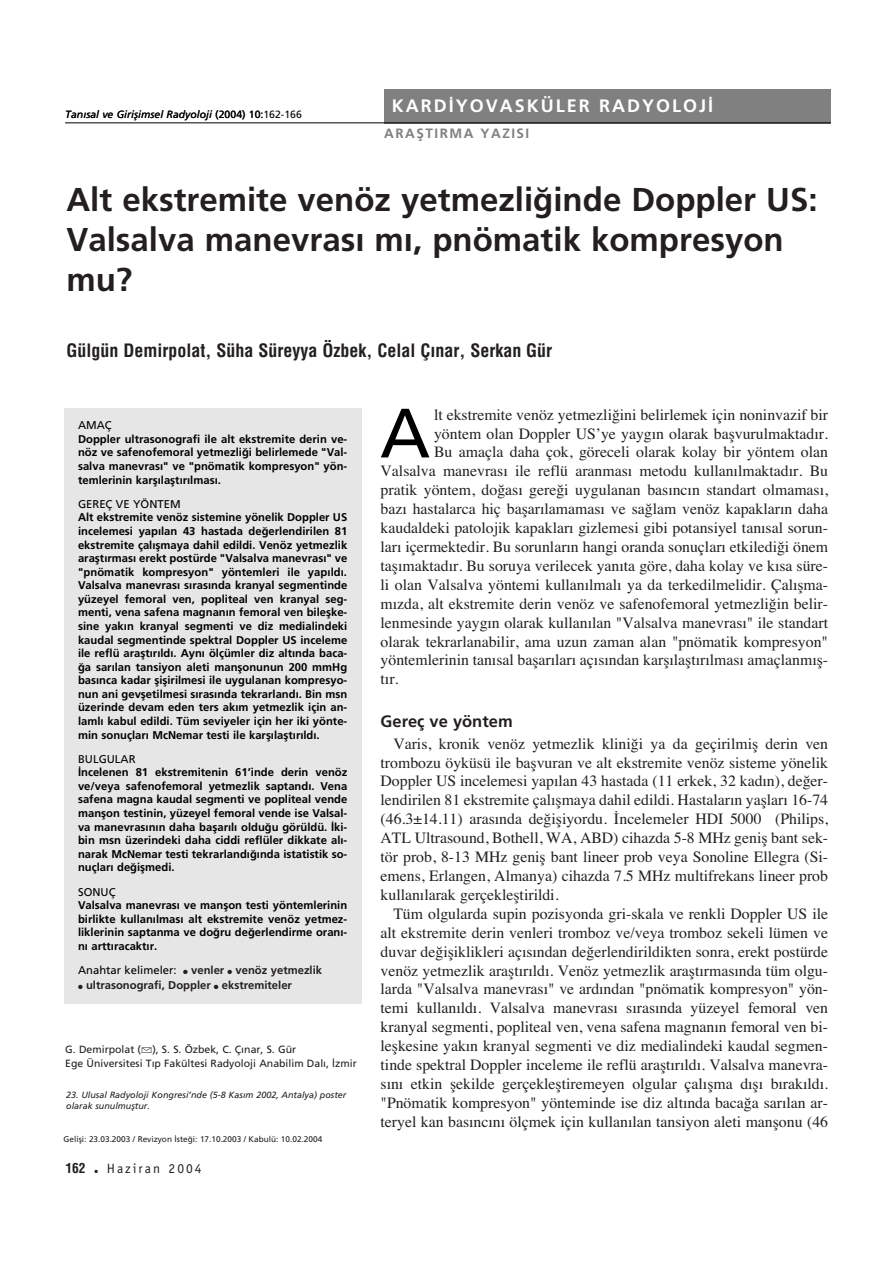
<style>
.page{position:relative;width:893px;height:1265px;background:#fff}
.page>*{position:absolute;margin:0;border:0;box-sizing:border-box;transform-origin:0 0}
.t1{font:69.75px "Frutiger";color:#000}
.t2{font:700 33px/39.8px "Frutiger";color:#231f20}
.t3{font:700 18px "Helvetica Cond";color:#231f20}
.t4{font:700 18px "Frutiger";letter-spacing:.11em;color:#fff}
.t5{font:700 16.5px "Frutiger";color:#231f20}
.t6{font:15.75px/18.9px "Times TR Plain";color:#231f20;text-align:justify}
.t7{font:700 13.5px "Frutiger";letter-spacing:.11em;color:#808080}
.t8{font:13.5px "Officina Sans";letter-spacing:.15em;color:#231f20}
.t9{font:700 13.5px "Helvetica Cond";color:#231f20}
.t10{font:700 11.25px/13.5px "Frutiger";color:#000;text-align:justify}
.t11{font:700 11.25px "Frutiger";color:#231f20}
.t12{font:11.25px "Frutiger";color:#000}
.t13{font:10.5px/13.5px "Frutiger";color:#231f20}
.t14{font:italic 10.5px "Frutiger";color:#000}
.t15{font:italic 9px/10.8px "Frutiger";color:#231f20}
.t16{font:8.25px "Frutiger";color:#231f20}
.s1{font-style:normal}
.s2{font-weight:400;color:#000}
.s3{font-family:"Apple Icon Two";font-size:15px}
</style>
<div class="page">
<div style="left:384px;top:89px;width:446px;height:34px;background:#808080"></div>
<hr style="left:65px;top:123px;width:765px;height:1px;background:#000">
<div style="left:64px;top:408px;width:297px;height:595px;background:#e6e6e6"></div>
<p class="t14" style="left:65px;top:110px;width:238px">Tan›sal ve Giriflimsel Radyoloji <span class="s1">(2004) 10:162-166</span></p>
<p class="t4" style="left:391px;top:99px;width:323px">KARD‹YOVASKÜLER RADYOLOJ‹</p>
<p class="t7" style="left:384px;top:128px;width:147px">ARAfiTIRMA YAZISI</p>
<h2 class="t2" style="left:66px;top:182px;width:752px">Alt ekstremite venöz yetmezli¤inde Doppler US:<br>Valsalva manevras› m›, pnömatik kompresyon mu?</h2>
<p class="t3" style="left:67px;top:343px;width:487px">Gülgün Demirpolat, Süha Süreyya Özbek, Celal Ç›nar, Serkan Gür</p>
<p class="t12" style="left:78px;top:421px;width:35px">AMAÇ</p>
<p class="t10" style="left:78px;top:433px;width:271px">Doppler ultrasonografi ile alt ekstremite derin ve&shy;nöz ve safenofemoral yetmezli¤i belirlemede "Val&shy;salva manevras›" ve "pnömatik kompresyon" yön&shy;temlerinin karfl›laflt›r›lmas›.</p>
<p class="t12" style="left:78px;top:499px;width:104px">GEREÇ VE YÖNTEM</p>
<p class="t10" style="left:78px;top:511px;width:271px">Alt ekstremite venöz sistemine yönelik Doppler US incelemesi yap›lan 43 hastada de¤erlendirilen 81 ekstremite çal›flmaya dahil edildi. Venöz yetmezlik araflt›rmas› erekt postürde "Valsalva manevras›" ve "pnömatik kompresyon" yöntemleri ile yap›ld›.<br>Valsalva manevras› s›ras›nda kranyal segmentinde yüzeyel femoral ven, popliteal ven kranyal seg&shy;menti, vena safena magnan›n femoral ven bileflke&shy;sine yak›n kranyal segmenti ve diz medialindeki kaudal segmentinde spektral Doppler US inceleme ile reflü araflt›r›ld›. Ayn› ölçümler diz alt›nda baca-¤a sar›lan tansiyon aleti manflonunun 200 mmHg bas›nca kadar fliflirilmesi ile uygulanan kompresyo&shy;nun ani gevfletilmesi s›ras›nda tekrarland›. Bin msn üzerinde devam eden ters ak›m yetmezlik için an&shy;laml› kabul edildi. Tüm seviyeler için her iki yönte&shy;min sonuçlar› McNemar testi ile karfl›laflt›r›ld›.</p>
<p class="t12" style="left:78px;top:754px;width:59px">BULGULAR</p>
<p class="t10" style="left:78px;top:766px;width:271px">‹ncelenen 81 ekstremitenin 61’inde derin venöz ve/veya safenofemoral yetmezlik saptand›. Vena safena magna kaudal segmenti ve popliteal vende manflon testinin, yüzeyel femoral vende ise Valsal&shy;va manevras›n›n daha baflar›l› oldu¤u görüldü. ‹ki&shy;bin msn üzerindeki daha ciddi reflüler dikkate al›- narak McNemar testi tekrarland›¤›nda istatistik so&shy;nuçlar› de¤iflmedi.</p>
<p class="t12" style="left:78px;top:887px;width:39px">SONUÇ</p>
<p class="t10" style="left:78px;top:899px;width:271px">Valsalva manevras› ve manflon testi yöntemlerinin birlikte kullan›lmas› alt ekstremite venöz yetmez&shy;liklerinin saptanma ve do¤ru de¤erlendirme oran›- n› artt›racakt›r.</p>
<p class="t11" style="left:78px;top:965px;width:245px"><span class="s2">Anahtar kelimeler:</span> ● venler ● venöz yetmezlik</p>
<p class="t11" style="left:78px;top:980px;width:215px">● ultrasonografi, Doppler ● ekstremiteler</p>
<p class="t13" style="left:65px;top:1043px;width:293px">G. Demirpolat (<span class="s3">E</span>), S. S. Özbek, C. Ç›nar, S. Gür<br>Ege Üniversitesi T›p Fakültesi Radyoloji Anabilim Dal›, ‹zmir</p>
<p class="t15" style="left:66px;top:1090px;width:282px">23. Ulusal Radyoloji Kongresi’nde (5-8 Kas›m 2002, Antalya) poster olarak sunulmufltur.</p>
<p class="t16" style="left:64px;top:1136px;width:260px">Gelifli: 23.03.2003 / Revizyon ‹ste¤i: 17.10.2003 / Kabulü: 10.02.2004</p>
<p class="t9" style="left:65px;top:1162px;width:22px">162</p>
<p class="t8" style="left:94px;top:1163px;width:109px">● Haziran 2004</p>
<h1 class="t1" style="left:380px;top:405px;width:52px">A</h1>
<p class="t6" style="left:434px;top:406px;width:395px">lt ekstremite venöz yetmezliğini belirlemek için noninvazif bir</p>
<p class="t6" style="left:434px;top:425px;width:395px">yöntem olan Doppler US’ye yayg›n olarak başvurulmaktad›r.</p>
<p class="t6" style="left:434px;top:444px;width:395px">Bu amaçla daha çok, göreceli olarak kolay bir yöntem olan</p>
<p class="t6" style="left:380px;top:463px;width:449px">Valsalva manevras› ile reflü aranmas› metodu kullan›lmaktad›r. Bu</p>
<p class="t6" style="left:380px;top:482px;width:449px">pratik yöntem, doğas› gereği uygulanan bas›nc›n standart olmamas›,</p>
<p class="t6" style="left:380px;top:501px;width:449px">baz› hastalarca hiç başar›lamamas› ve sağlam venöz kapaklar›n daha</p>
<p class="t6" style="left:380px;top:520px;width:449px">kaudaldeki patolojik kapaklar› gizlemesi gibi potansiyel tan›sal sorun-</p>
<p class="t6" style="left:380px;top:539px;width:449px">lar› içermektedir. Bu sorunlar›n hangi oranda sonuçlar› etkilediği önem</p>
<p class="t6" style="left:380px;top:558px;width:449px">taş›maktad›r. Bu soruya verilecek yan›ta göre, daha kolay ve k›sa süre-</p>
<p class="t6" style="left:380px;top:576px;width:449px">li olan Valsalva yöntemi kullan›lmal› ya da terkedilmelidir. Çal›şma-</p>
<p class="t6" style="left:380px;top:595px;width:449px">m›zda, alt ekstremite derin venöz ve safenofemoral yetmezliğin belir-</p>
<p class="t6" style="left:380px;top:614px;width:449px">lenmesinde yayg›n olarak kullan›lan "Valsalva manevras›" ile standart</p>
<p class="t6" style="left:380px;top:633px;width:449px">olarak tekrarlanabilir, ama uzun zaman alan "pnömatik kompresyon"</p>
<p class="t6" style="left:380px;top:652px;width:449px">yöntemlerinin tan›sal başar›lar› aç›s›ndan karş›laşt›r›lmas› amaçlanm›ş-</p>
<p class="t6" style="left:380px;top:671px;width:19px">t›r.</p>
<p class="t5" style="left:380px;top:714px;width:134px">Gereç ve yöntem</p>
<p class="t6" style="left:380px;top:735px;width:449px;text-indent:13px">Varis, kronik venöz yetmezlik kliniği ya da geçirilmiş derin ven trombozu öyküsü ile başvuran ve alt ekstremite venöz sisteme yönelik Doppler US incelemesi yap›lan 43 hastada (11 erkek, 32 kad›n), değer&shy;lendirilen 81 ekstremite çal›şmaya dahil edildi. Hastalar›n yaşlar› 16-74 (46.3±14.11) aras›nda değişiyordu. İncelemeler HDI 5000 (Philips, ATL Ultrasound, Bothell, WA, ABD) cihazda 5-8 MHz geniş bant sek&shy;tör prob, 8-13 MHz geniş bant lineer prob veya Sonoline Ellegra (Si&shy;emens, Erlangen, Almanya) cihazda 7.5 MHz multifrekans lineer prob kullan›larak gerçekleştirildi.</p>
<p class="t6" style="left:380px;top:905px;width:449px;text-indent:13px">Tüm olgularda supin pozisyonda gri-skala ve renkli Doppler US ile alt ekstremite derin venleri tromboz ve/veya tromboz sekeli lümen ve duvar değişiklikleri aç›s›ndan değerlendirildikten sonra, erekt postürde venöz yetmezlik araşt›r›ld›. Venöz yetmezlik araşt›rmas›nda tüm olgu&shy;larda "Valsalva manevras›" ve ard›ndan "pnömatik kompresyon" yön&shy;temi kullan›ld›. Valsalva manevras› s›ras›nda yüzeyel femoral ven kranyal segmenti, popliteal ven, vena safena magnan›n femoral ven bi&shy;leşkesine yak›n kranyal segmenti ve diz medialindeki kaudal segmen&shy;tinde spektral Doppler inceleme ile reflü araşt›r›ld›. Valsalva manevra&shy;s›n› etkin şekilde gerçekleştiremeyen olgular çal›şma d›ş› b›rak›ld›. "Pnömatik kompresyon" yönteminde ise diz alt›nda bacağa sar›lan ar&shy;teryel kan bas›nc›n› ölçmek için kullan›lan tansiyon aleti manşonu (46</p>
</div>
